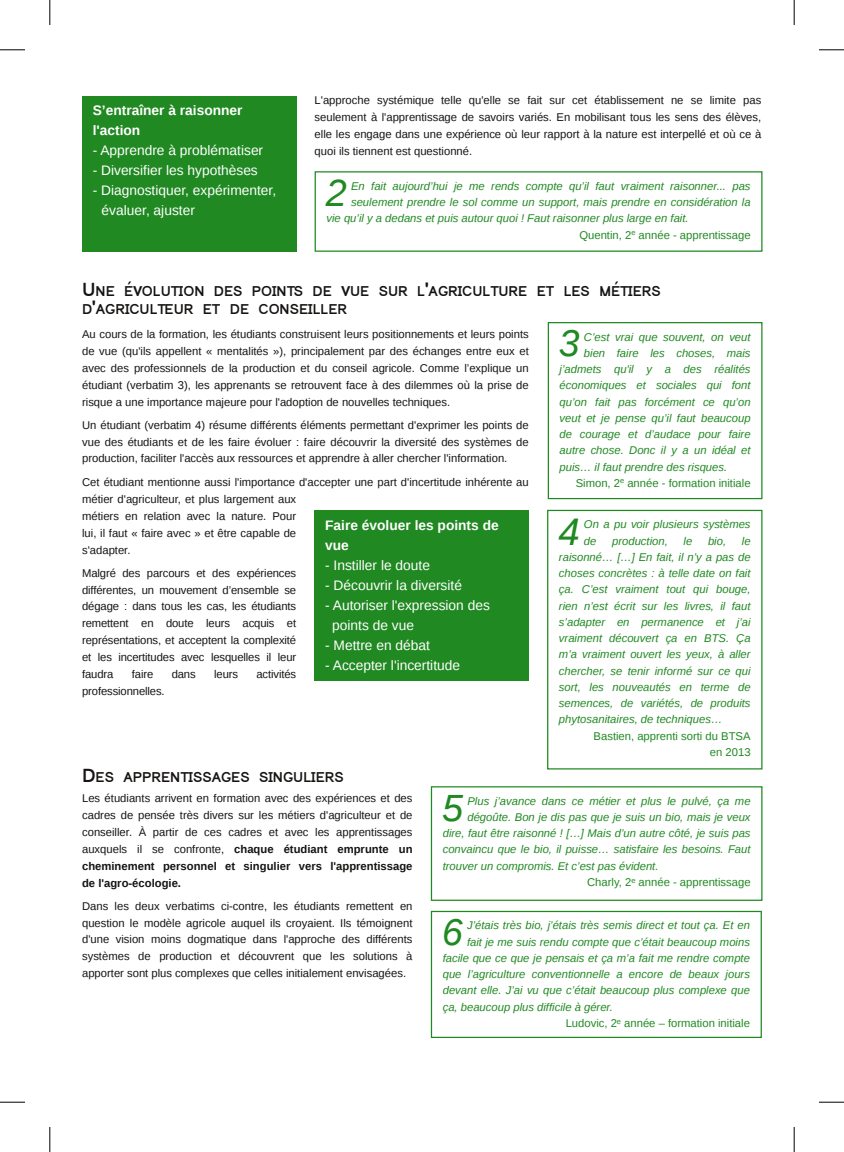
<style>
.page{position:relative;width:844px;height:1152px;background:#fff}
.page>*{position:absolute;margin:0;border:0;box-sizing:border-box;transform-origin:0 0}
.t1{font:italic 38.38px "Liberation Sans";color:#208922}
.t2{font:italic 37.88px "Liberation Sans";color:#208922}
.t3{font:italic 37.38px "Liberation Sans";color:#208922}
.t4{font:700 14px/18.8px "Loma";color:#161412}
.t5{font:13.75px/20px "Liberation Sans";color:#fff}
.t6{font:700 13.75px/20px "Liberation Sans";color:#fff}
.t7{font:11.25px/16.9px "Liberation Sans";color:#161412;text-align:justify}
.t8{font:italic 11.25px/16.2px "Liberation Sans";color:#208922}
.t9{font:11.25px/16.2px "Liberation Sans";color:#208922;text-align:right}
.s1{font-size:18.75px}
.s2{font-weight:700}
</style>
<div class="page">
<div style="left:315px;top:171px;width:447px;height:81px;border:1px solid #208922"></div>
<div style="left:82px;top:96px;width:215px;height:156px;background:#208922"></div>
<div style="left:431px;top:786px;width:331px;height:115px;border:1px solid #208922"></div>
<div style="left:431px;top:911px;width:331px;height:127px;border:1px solid #208922"></div>
<div style="left:548px;top:322px;width:214px;height:177px;border:1px solid #208922"></div>
<div style="left:547px;top:510px;width:215px;height:259px;border:1px solid #208922"></div>
<div style="left:315px;top:510px;width:214px;height:171px;background:#208922"></div>
<svg style="left:0;top:1102px;width:25px;height:1px"></svg>
<svg style="left:49px;top:1127px;width:1px;height:25px"></svg>
<svg style="left:0;top:49px;width:25px;height:1px"></svg>
<svg style="left:49px;top:0;width:1px;height:25px"></svg>
<svg style="left:819px;top:1102px;width:25px;height:1px"></svg>
<svg style="left:794px;top:1127px;width:1px;height:25px"></svg>
<svg style="left:819px;top:49px;width:25px;height:1px"></svg>
<svg style="left:794px;top:0;width:1px;height:25px"></svg>
<p class="t6" style="left:93px;top:101px;width:151px">S’entraîner à raisonner l'action</p>
<p class="t5" style="left:93px;top:141px;width:172px">- Apprendre à problématiser</p>
<p class="t5" style="left:93px;top:161px;width:167px">- Diversifier les hypothèses</p>
<p class="t5" style="left:102px;top:181px;width:176px;text-indent:-9px">- Diagnostiquer, expérimenter, évaluer, ajuster</p>
<p class="t7" style="left:315px;top:92px;width:448px">L'approche systémique telle qu'elle se fait sur cet établissement ne se limite pas seulement à l'apprentissage de savoirs variés. En mobilisant tous les sens des élèves, elle les engage dans une expérience où leur rapport à la nature est interpellé et où ce à quoi ils tiennent est questionné.</p>
<h2 class="t2" style="left:326px;top:172px;width:23px">2</h2>
<p class="t8" style="left:351px;top:178px;width:401px">En fait aujourd’hui je me rends compte qu’il faut vraiment raisonner... pas</p>
<p class="t8" style="left:351px;top:194px;width:401px">seulement prendre le sol comme un support, mais prendre en considération la</p>
<p class="t8" style="left:326px;top:210px;width:364px">vie qu’il y a dedans et puis autour quoi ! Faut raisonner plus large en fait.</p>
<p class="t9" style="left:579px;top:226px;width:173px">Quentin, 2<sup>e</sup> année - apprentissage</p>
<p class="t4" style="left:82px;top:281px;width:580px"><span class="s1">U</span>NE ÉVOLUTION DES POINTS DE VUE SUR L<span class="s1">'</span>AGRICULTURE ET LES MÉTIERS<br>D<span class="s1">'</span>AGRICULTEUR ET DE CONSEILLER</p>
<p class="t7" style="left:82px;top:326px;width:448px">Au cours de la formation, les étudiants construisent leurs positionnements et leurs points de vue (qu'ils appellent « mentalités »), principalement par des échanges entre eux et avec des professionnels de la production et du conseil agricole. Comme l’explique un étudiant (verbatim 3), les apprenants se retrouvent face à des dilemmes où la prise de risque a une importance majeure pour l'adoption de nouvelles techniques.</p>
<p class="t7" style="left:82px;top:416px;width:448px">Un étudiant (verbatim 4) résume différents éléments permettant d'exprimer les points de vue des étudiants et de les faire évoluer : faire découvrir la diversité des systèmes de production, faciliter l'accès aux ressources et apprendre à aller chercher l'information.</p>
<p class="t7" style="left:82px;top:473px;width:448px">Cet étudiant mentionne aussi l'importance d'accepter une part d'incertitude inhérente au</p>
<p class="t7" style="left:82px;top:491px;width:216px">métier d'agriculteur, et plus largement aux métiers en relation avec la nature. Pour lui, il faut « faire avec » et être capable de s'adapter.</p>
<p class="t7" style="left:82px;top:564px;width:216px">Malgré des parcours et des expériences différentes, un mouvement d’ensemble se dégage : dans tous les cas, les étudiants remettent en doute leurs acquis et représentations, et acceptent la complexité et les incertitudes avec lesquelles il leur faudra</p>
<p class="t7" style="left:132px;top:666px;width:23px">faire</p>
<p class="t7" style="left:172px;top:666px;width:26px">dans</p>
<p class="t7" style="left:214px;top:666px;width:25px">leurs</p>
<p class="t7" style="left:256px;top:666px;width:41px">activités</p>
<p class="t7" style="left:82px;top:682px;width:84px">professionnelles.</p>
<p class="t6" style="left:325px;top:515px;width:175px">Faire évoluer les points de vue</p>
<p class="t5" style="left:325px;top:555px;width:106px">- Instiller le doute</p>
<p class="t5" style="left:325px;top:575px;width:138px">- Découvrir la diversité</p>
<p class="t5" style="left:332px;top:595px;width:159px;text-indent:-7px">- Autoriser l'expression des points de vue</p>
<p class="t5" style="left:325px;top:635px;width:106px">- Mettre en débat</p>
<p class="t5" style="left:325px;top:655px;width:136px">- Accepter l'incertitude</p>
<h3 class="t3" style="left:559px;top:323px;width:22px">3</h3>
<p class="t8" style="left:584px;top:329px;width:168px">C’est vrai que souvent, on veut</p>
<p class="t8" style="left:584px;top:345px;width:168px">bien faire les choses, mais</p>
<p class="t8" style="left:559px;top:361px;width:192px">j’admets qu'il y a des réalités</p>
<p class="t8" style="left:559px;top:377px;width:192px">économiques et sociales qui font</p>
<p class="t8" style="left:559px;top:394px;width:192px">qu’on fait pas forcément ce qu’on</p>
<p class="t8" style="left:559px;top:410px;width:192px">veut et je pense qu’il faut beaucoup</p>
<p class="t8" style="left:559px;top:426px;width:192px">de courage et d’audace pour faire</p>
<p class="t8" style="left:559px;top:442px;width:192px">autre chose. Donc il y a un idéal et</p>
<p class="t8" style="left:559px;top:459px;width:169px">puis… il faut prendre des risques.</p>
<p class="t9" style="left:576px;top:475px;width:176px">Simon, 2<sup>e</sup> année - formation initiale</p>
<h1 class="t1" style="left:558px;top:510px;width:23px">4</h1>
<p class="t8" style="left:584px;top:516px;width:168px">On a pu voir plusieurs systèmes de</p>
<p class="t8" style="left:559px;top:533px;width:193px;text-align:justify;text-indent:183px">le raisonné… […] En fait, il n’y a pas de choses concrètes : à telle date on fait ça. C’est vraiment tout qui bouge, rien n’est écrit sur les livres, il faut s’adapter en permanence et j’ai vraiment découvert ça en BTS. Ça m’a vraiment ouvert les yeux, à aller chercher, se tenir informé sur ce qui sort, les nouveautés en terme de semences, de variétés, de produits phytosanitaires, de techniques…</p>
<p class="t9" style="left:593px;top:728px;width:158px">Bastien, apprenti sorti du BTSA en 2013</p>
<p class="t8" style="left:612px;top:533px;width:57px">production,</p>
<p class="t8" style="left:683px;top:533px;width:10px">le</p>
<p class="t8" style="left:708px;top:533px;width:20px">bio,</p>
<p class="t4" style="left:82px;top:767px;width:263px"><span class="s1">D</span>ES APPRENTISSAGES SINGULIERS</p>
<p class="t7" style="left:82px;top:790px;width:332px">Les étudiants arrivent en formation avec des expériences et des cadres de pensée très divers sur les métiers d'agriculteur et de conseiller. À partir de ces cadres et avec les apprentissages auxquels il se confronte, <span class="s2">chaque étudiant emprunte un cheminement personnel et singulier vers l'apprentissage de l'agro-écologie.</span></p>
<p class="t7" style="left:82px;top:897px;width:332px">Dans les deux verbatims ci-contre, les étudiants remettent en question le modèle agricole auquel ils croyaient. Ils témoignent d'une vision moins dogmatique dans l'approche des différents systèmes de production et découvrent que les solutions à apporter sont plus complexes que celles initialement envisagées.</p>
<h2 class="t2" style="left:442px;top:786px;width:23px">5</h2>
<p class="t8" style="left:467px;top:793px;width:285px">Plus j’avance dans ce métier et plus le pulvé, ça me</p>
<p class="t8" style="left:467px;top:809px;width:285px">dégoûte. Bon je dis pas que je suis un bio, mais je veux</p>
<p class="t8" style="left:443px;top:825px;width:309px">dire, faut être raisonné ! […] Mais d’un autre côté, je suis pas</p>
<p class="t8" style="left:443px;top:841px;width:309px">convaincu que le bio, il puisse… satisfaire les besoins. Faut</p>
<p class="t8" style="left:443px;top:858px;width:217px">trouver un compromis. Et c’est pas évident.</p>
<p class="t9" style="left:587px;top:874px;width:165px">Charly, 2<sup>e</sup> année - apprentissage</p>
<h3 class="t3" style="left:442px;top:911px;width:22px">6</h3>
<p class="t8" style="left:467px;top:917px;width:284px">J’étais très bio, j’étais très semis direct et tout ça. Et en</p>
<p class="t8" style="left:467px;top:934px;width:284px">fait je me suis rendu compte que c’était beaucoup moins</p>
<p class="t8" style="left:443px;top:950px;width:309px">facile que ce que je pensais et ça m’a fait me rendre compte</p>
<p class="t8" style="left:443px;top:966px;width:309px">que l’agriculture conventionnelle a encore de beaux jours</p>
<p class="t8" style="left:443px;top:982px;width:309px">devant elle. J’ai vu que c’était beaucoup plus complexe que</p>
<p class="t8" style="left:443px;top:999px;width:172px">ça, beaucoup plus difficile à gérer.</p>
<p class="t9" style="left:565px;top:1015px;width:186px">Ludovic, 2<sup>e</sup> année – formation initiale</p>
</div>
